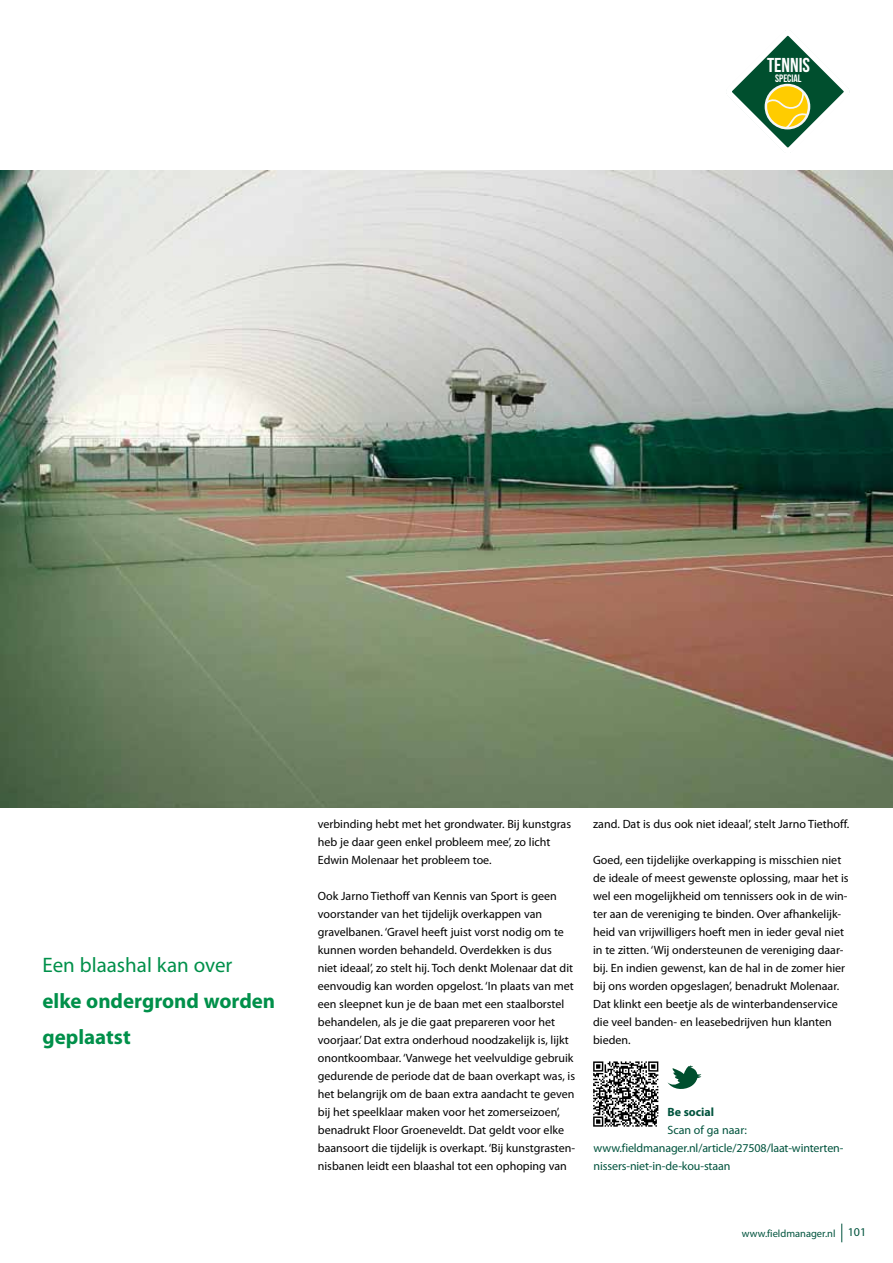
<style>
.page{position:relative;width:893px;height:1263px;background:#fff}
.page>*{position:absolute;margin:0;border:0;box-sizing:border-box;transform-origin:0 0}
.t1{font:700 21px/36px "Myriad Pro";color:#00904a}
.t2{font:21px "Myriad Pro";color:#00904a}
.t3{font:20.1px "Bebas Neue";color:#fff}
.t4{font:12px/18px "Myriad Pro";color:#000}
.t5{font:12px/18px "Myriad Pro";letter-spacing:-.01em;color:#00533d}
.t6{font:700 12px "Myriad Pro";color:#00533d}
.t7{font:10.65px "Bebas Neue";color:#fff}
.t8{font:10.5px "Myriad Pro";color:#00533d}
.s1{font-size:12px}
</style>
<div class="page">
<svg style="left:841px;top:1223px;width:1px;height:19px"></svg>
<svg style="left:726px;top:30px;width:124px;height:123px"></svg>
<img style="left:1px;top:170px;width:892px;height:638px">
<svg style="left:593px;top:1061px;width:65px;height:66px"></svg>
<svg style="left:667px;top:1065px;width:34px;height:24px"></svg>
<h2 class="t3" style="left:767px;top:54px;width:45px">TENNIS</h2>
<p class="t7" style="left:775px;top:72px;width:28px">SPECIAL</p>
<h1 class="t2" style="left:43px;top:952px;width:191px">Een blaashal kan over</h1>
<h1 class="t1" style="left:43px;top:982px;width:234px">elke ondergrond worden geplaatst</h1>
<p class="t4" style="left:318px;top:815px;width:255px">verbinding hebt met het grondwater. Bij kunstgras heb je daar geen enkel probleem mee’, zo licht<br>Edwin Molenaar het probleem toe.</p>
<p class="t4" style="left:318px;top:887px;width:259px">Ook Jarno Tiethoff van Kennis van Sport is geen voorstander van het tijdelijk overkappen van gravelbanen. ‘Gravel heeft juist vorst nodig om te kunnen worden behandeld. Overdekken is dus<br>niet ideaal’, zo stelt hij. Toch denkt Molenaar dat dit eenvoudig kan worden opgelost. ‘In plaats van met een sleepnet kun je de baan met een staalborstel behandelen, als je die gaat prepareren voor het voorjaar.’ Dat extra onderhoud noodzakelijk is, lijkt onontkoombaar. ‘Vanwege het veelvuldige gebruik gedurende de periode dat de baan overkapt was, is het belangrijk om de baan extra aandacht te geven bij het speelklaar maken voor het zomerseizoen’, benadrukt Floor Groeneveldt. Dat geldt voor elke baansoort die tijdelijk is overkapt. ‘Bij kunstgrasten&shy;nisbanen leidt een blaashal tot een ophoping van</p>
<p class="t4" style="left:593px;top:815px;width:258px">zand. Dat is dus ook niet ideaal’, stelt Jarno Tiethoff.</p>
<p class="t4" style="left:593px;top:851px;width:257px">Goed, een tijdelijke overkapping is misschien niet de ideale of meest gewenste oplossing, maar het is wel een mogelijkheid om tennissers ook in de win&shy;ter aan de vereniging te binden. Over afhankelijk&shy;heid van vrijwilligers hoeft men in ieder geval niet in te zitten. ‘Wij ondersteunen de vereniging daar&shy;bij. En indien gewenst, kan de hal in de zomer hier bij ons worden opgeslagen’, benadrukt Molenaar.<br>Dat klinkt een beetje als de winterbandenservice die veel banden- en leasebedrijven hun klanten bieden.</p>
<p class="t6" style="left:667px;top:1104px;width:48px">Be social</p>
<p class="t5" style="left:594px;top:1121px;width:251px;text-indent:74px">Scan of ga naar: www.fieldmanager.nl/article/27508/laat-winterten&shy;nissers-niet-in-de-kou-staan</p>
<p class="t8" style="left:742px;top:1227px;width:126px">www.fieldmanager.nl <span class="s1">101</span></p>
</div>
